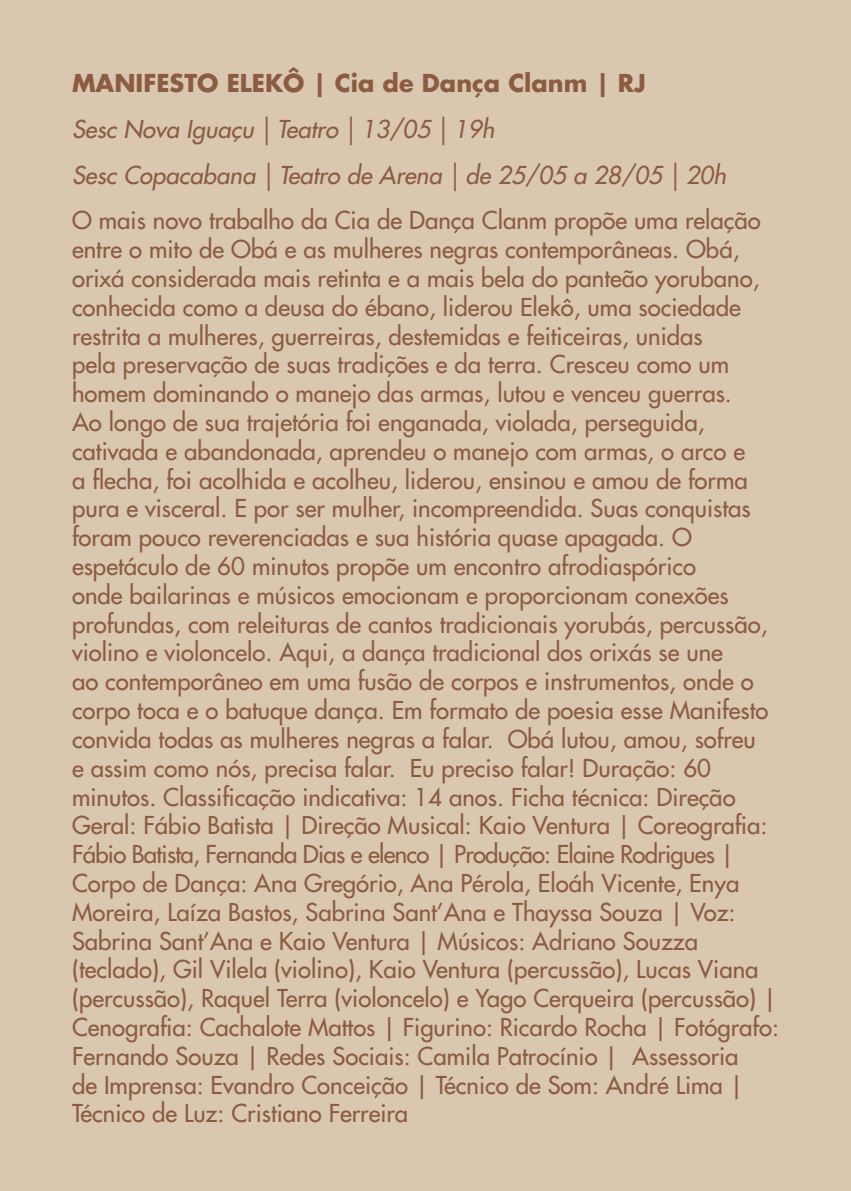
<style>
.page{position:relative;width:851px;height:1191px;background:#fff}
.page>*{position:absolute;margin:0;border:0;box-sizing:border-box;transform-origin:0 0}
.t1{font:500 24px/28.8px "Futura Std";color:#8c5c42}
.t2{font:italic 500 24px/45.8px "Futura Std";color:#8c5c42}
.t3{font:700 24px "Futura Std";color:#8c5c42}
</style>
<div class="page">
<div style="left:0;top:0;width:850px;height:1191px;background:#d9c7b0"></div>
<p class="t3" style="left:72px;top:67px;width:575px">MANIFESTO ELEKÔ | Cia de Dança Clanm | RJ</p>
<p class="t2" style="left:72px;top:106px;width:655px">Sesc Nova Iguaçu | Teatro | 13/05 | 19h<br>Sesc Copacabana | Teatro de Arena | de 25/05 a 28/05 | 20h</p>
<p class="t1" style="left:72px;top:206px;width:708px">O mais novo trabalho da Cia de Dança Clanm propõe uma relação entre o mito de Obá e as mulheres negras contemporâneas. Obá, orixá considerada mais retinta e a mais bela do panteão yorubano, conhecida como a deusa do ébano, liderou Elekô, uma sociedade restrita a mulheres, guerreiras, destemidas e feiticeiras, unidas<br>pela preservação de suas tradições e da terra. Cresceu como um homem dominando o manejo das armas, lutou e venceu guerras.<br>Ao longo de sua trajetória foi enganada, violada, perseguida, cativada e abandonada, aprendeu o manejo com armas, o arco e<br>a flecha, foi acolhida e acolheu, liderou, ensinou e amou de forma pura e visceral. E por ser mulher, incompreendida. Suas conquistas foram pouco reverenciadas e sua história quase apagada. O espetáculo de 60 minutos propõe um encontro afrodiaspórico<br>onde bailarinas e músicos emocionam e proporcionam conexões profundas, com releituras de cantos tradicionais yorubás, percussão, violino e violoncelo. Aqui, a dança tradicional dos orixás se une<br>ao contemporâneo em uma fusão de corpos e instrumentos, onde o corpo toca e o batuque dança. Em formato de poesia esse Manifesto convida todas as mulheres negras a falar. Obá lutou, amou, sofreu<br>e assim como nós, precisa falar. Eu preciso falar! Duração: 60 minutos. Classificação indicativa: 14 anos. Ficha técnica: Direção Geral: Fábio Batista | Direção Musical: Kaio Ventura | Coreografia:<br>Fábio Batista, Fernanda Dias e elenco | Produção: Elaine Rodrigues | Corpo de Dança: Ana Gregório, Ana Pérola, Eloáh Vicente, Enya Moreira, Laíza Bastos, Sabrina Sant’Ana e Thayssa Souza | Voz:<br>Sabrina Sant’Ana e Kaio Ventura | Músicos: Adriano Souzza (teclado), Gil Vilela (violino), Kaio Ventura (percussão), Lucas Viana (percussão), Raquel Terra (violoncelo) e Yago Cerqueira (percussão) | Cenografia: Cachalote Mattos | Figurino: Ricardo Rocha | Fotógrafo:<br>Fernando Souza | Redes Sociais: Camila Patrocínio | Assessoria<br>de Imprensa: Evandro Conceição | Técnico de Som: André Lima | Técnico de Luz: Cristiano Ferreira</p>
</div>
